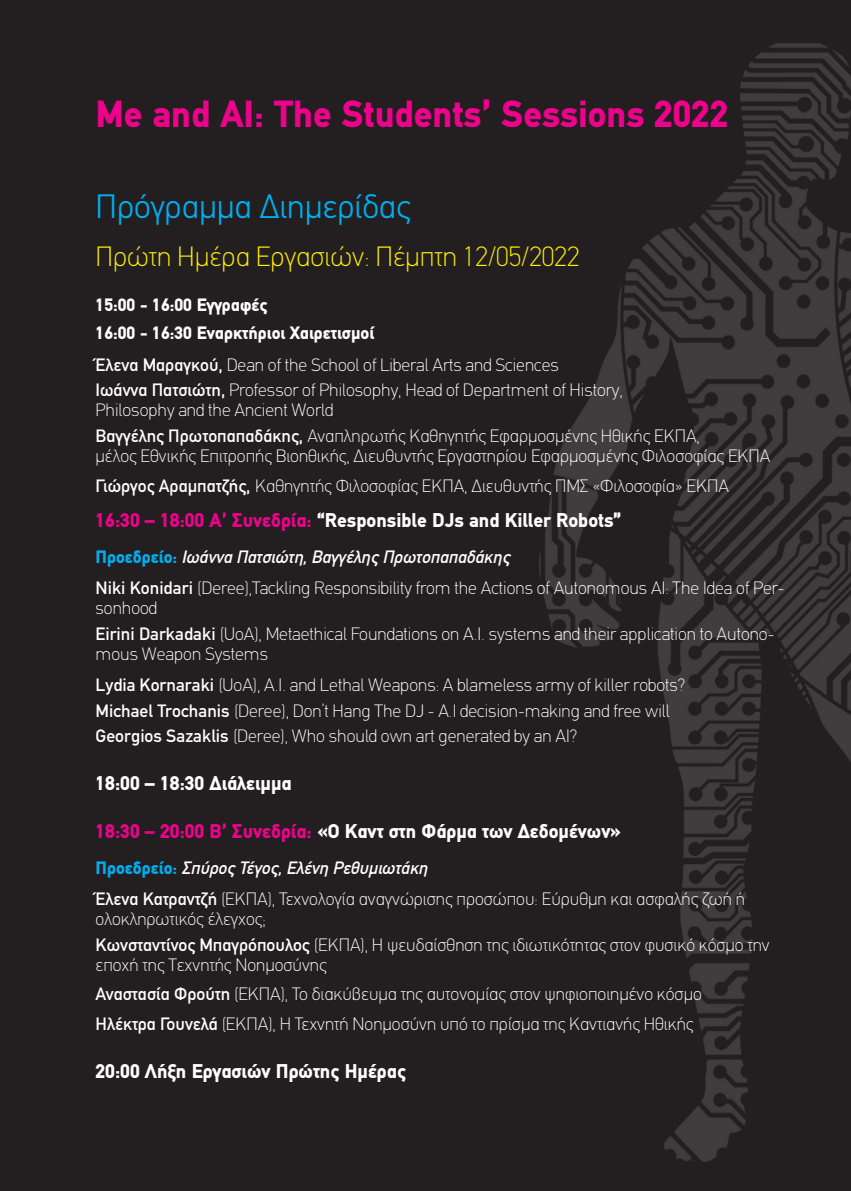
<style>
.page{position:relative;width:851px;height:1191px;background:#fff}
.page>*{position:absolute;margin:0;border:0;box-sizing:border-box;transform-origin:0 0}
.t1{font:900 38px "PF Din Text";color:#ed028c}
.t2{font:300 34px "PF Din Text";color:#00aeef}
.t3{font:100 28px "PF Din Text";color:#fff101}
.t4{font:900 20px "PF Din Text";color:#fff}
.t5{font:100 18px/20px "PF Din Text";color:#fff}
.t6{font:italic 500 18px "PF Din Text";color:#fff}
.t7{font:900 18px "PF Din Text";color:#fff}
.s1{font-weight:500}
.s2{color:#ed028c}
.s3{font-weight:900;font-style:normal;color:#00aeef}
</style>
<div class="page">
<div style="left:0;top:0;width:850px;height:1191px;background:#231f20"></div>
<img style="left:539px;top:43px;width:311px;height:1119px">
<p class="t1" style="left:96px;top:91px;width:634px">Me and AI: The Students’ Sessions 2022</p>
<p class="t2" style="left:96px;top:186px;width:317px">Πρόγραμμα Διημερίδας</p>
<p class="t3" style="left:96px;top:240px;width:485px">Πρώτη Ημέρα Εργασιών: Πέμπτη 12/05/2022</p>
<p class="t7" style="left:96px;top:294px;width:173px">15:00 - 16:00 Εγγραφές</p>
<p class="t7" style="left:96px;top:322px;width:280px">16:00 - 16:30 Εναρκτήριοι Χαιρετισμοί</p>
<p class="t5" style="left:96px;top:355px;width:464px"><span class="s1">Έλενα Μαραγκού,</span> Dean of the School of Liberal Arts and Sciences</p>
<p class="t5" style="left:96px;top:380px;width:528px"><span class="s1">Ιωάννα Πατσιώτη,</span> Professor of Philosophy, Head of Department of History,</p>
<p class="t5" style="left:96px;top:400px;width:239px">Philosophy and the Ancient World</p>
<p class="t5" style="left:96px;top:426px;width:606px"><span class="s1">Βαγγέλης Πρωτοπαπαδάκης,</span> Αναπληρωτής Καθηγητής Εφαρμοσμένης Ηθικής ΕΚΠΑ,</p>
<p class="t5" style="left:96px;top:446px;width:676px">μέλος Εθνικής Επιτροπής Βιοηθικής, Διευθυντής Εργαστηρίου Εφαρμοσμένης Φιλοσοφίας ΕΚΠΑ</p>
<p class="t5" style="left:96px;top:476px;width:634px"><span class="s1">Γιώργος Αραμπατζής,</span> Καθηγητής Φιλοσοφίας ΕΚΠΑ, Διευθυντής ΠΜΣ «Φιλοσοφία» ΕΚΠΑ</p>
<p class="t4" style="left:96px;top:508px;width:527px"><span class="s2">16:30 – 18:00 Α’ Συνεδρία:</span> “Responsible DJs and Killer Robots”</p>
<p class="t6" style="left:96px;top:546px;width:415px"><span class="s3">Προεδρείο:</span> Ιωάννα Πατσιώτη, Βαγγέλης Πρωτοπαπαδάκης</p>
<p class="t5" style="left:96px;top:578px;width:690px"><span class="s1">Niki Konidari</span> (Deree),Tackling Responsibility from the Actions of Autonomous AI: The Idea of Per&shy;sonhood</p>
<p class="t5" style="left:96px;top:623px;width:680px"><span class="s1">Eirini Darkadaki</span> (UoA), Metaethical Foundations on A.I. systems and their application to Autono&shy;mous Weapon Systems</p>
<p class="t5" style="left:96px;top:675px;width:591px"><span class="s1">Lydia Kornaraki</span> (UoA), A.I. and Lethal Weapons: A blameless army of killer robots?</p>
<p class="t5" style="left:96px;top:700px;width:575px"><span class="s1">Michael Trochanis</span> (Deree), Don’t Hang The DJ - A.I decision-making and free will</p>
<p class="t5" style="left:96px;top:726px;width:483px"><span class="s1">Georgios Sazaklis</span> (Deree), Who should own art generated by an AI?</p>
<p class="t4" style="left:96px;top:771px;width:197px">18:00 – 18:30 Διάλειμμα</p>
<p class="t4" style="left:96px;top:819px;width:527px"><span class="s2">18:30 – 20:00 Β’ Συνεδρία:</span> «Ο Καντ στη Φάρμα των Δεδομένων»</p>
<p class="t6" style="left:96px;top:857px;width:333px"><span class="s3">Προεδρείο:</span> Σπύρος Τέγος, Ελένη Ρεθυμιωτάκη</p>
<p class="t5" style="left:96px;top:889px;width:650px"><span class="s1">Έλενα Κατραντζή</span> (ΕΚΠΑ), Τεχνολογία αναγνώρισης προσώπου: Εύρυθμη και ασφαλής ζωή ή ολοκληρωτικός έλεγχος;</p>
<p class="t5" style="left:96px;top:934px;width:675px"><span class="s1">Κωνσταντίνος Μπαγρόπουλος</span> (ΕΚΠΑ), Η ψευδαίσθηση της ιδιωτικότητας στον φυσικό κόσμο την εποχή της Tεχνητής Nοημοσύνης</p>
<p class="t5" style="left:96px;top:984px;width:607px"><span class="s1">Αναστασία Φρούτη</span> (ΕΚΠΑ), Το διακύβευμα της αυτονομίας στον ψηφιοποιημένο κόσμο</p>
<p class="t5" style="left:96px;top:1014px;width:599px"><span class="s1">Ηλέκτρα Γουνελά</span> (ΕΚΠΑ), Η Τεχνητή Νοημοσύνη υπό το πρίσμα της Καντιανής Ηθικής</p>
<p class="t4" style="left:96px;top:1059px;width:312px">20:00 Λήξη Εργασιών Πρώτης Ημέρας</p>
</div>
